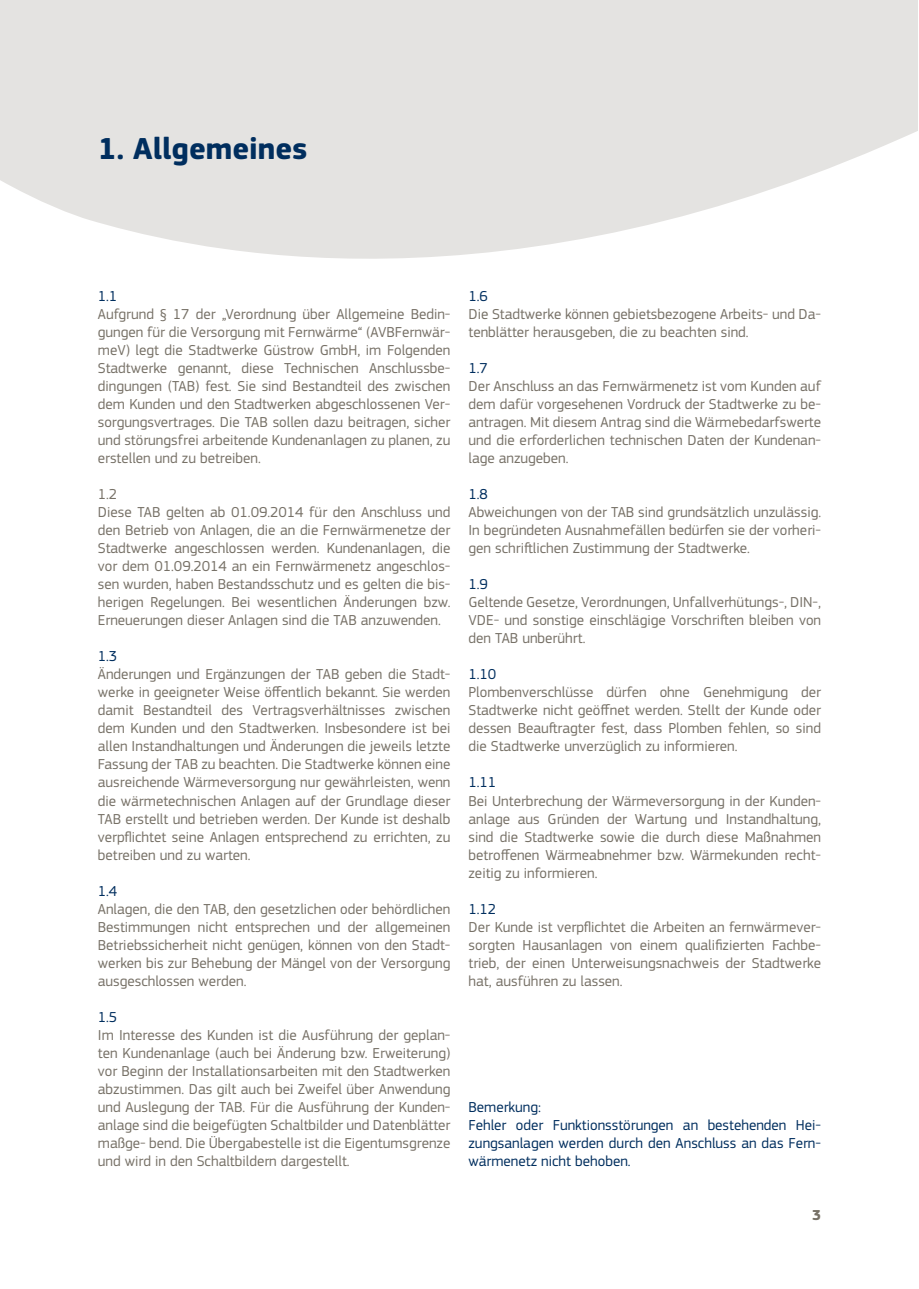
<style>
.page{position:relative;width:919px;height:1289px;background:#fff}
.page>*{position:absolute;margin:0;border:0;box-sizing:border-box;transform-origin:0 0}
.t1{font:700 31.5px "PF Square Sans Pro";color:#002e5e}
.t2{font:15px/18px "PF Square Sans Pro";color:#777167;text-align:justify}
.t3{font:15px/18px "PF Square Sans Pro";color:#002e5e}
.t4{font:700 15px "PF Square Sans Pro";color:#777167}
</style>
<div class="page">
<svg style="left:0;top:0;width:917px;height:259px;background:#e7e6e5"></svg>
<h1 class="t1" style="left:98px;top:130px;width:211px">1. Allgemeines</h1>
<p class="t3" style="left:98px;top:287px;width:21px">1.1</p>
<p class="t2" style="left:98px;top:305px;width:354px">Aufgrund § 17 der „Verordnung über Allgemeine Bedin&shy;gungen für die Versorgung mit Fernwärme“ (AVBFernwär&shy;meV) legt die Stadtwerke Güstrow GmbH, im Folgenden Stadtwerke genannt, diese Technischen Anschlussbe&shy;dingungen (TAB) fest. Sie sind Bestandteil des zwischen dem Kunden und den Stadtwerken abgeschlossenen Ver&shy;sorgungsvertrages. Die TAB sollen dazu beitragen, sicher und störungsfrei arbeitende Kundenanlagen zu planen, zu erstellen und zu betreiben.</p>
<p class="t2" style="left:98px;top:485px;width:354px;text-align:left">1.2<br>Diese TAB gelten ab 01.09.2014 für den Anschluss und den Betrieb von Anlagen, die an die Fernwärmenetze der Stadtwerke angeschlossen werden. Kundenanlagen, die vor dem 01.09.2014 an ein Fernwärmenetz angeschlos&shy;sen wurden, haben Bestandsschutz und es gelten die bis&shy;herigen Regelungen. Bei wesentlichen Änderungen bzw.<br>Erneuerungen dieser Anlagen sind die TAB anzuwenden.</p>
<p class="t3" style="left:98px;top:647px;width:21px">1.3</p>
<p class="t2" style="left:98px;top:665px;width:354px">Änderungen und Ergänzungen der TAB geben die Stadt&shy;werke in geeigneter Weise öffentlich bekannt. Sie werden damit Bestandteil des Vertragsverhältnisses zwischen dem Kunden und den Stadtwerken. Insbesondere ist bei allen Instandhaltungen und Änderungen die jeweils letzte Fassung der TAB zu beachten. Die Stadtwerke können eine ausreichende Wärmeversorgung nur gewährleisten, wenn die wärmetechnischen Anlagen auf der Grundlage dieser TAB erstellt und betrieben werden. Der Kunde ist deshalb verpflichtet seine Anlagen entsprechend zu errichten, zu betreiben und zu warten.</p>
<p class="t3" style="left:98px;top:881px;width:21px">1.4</p>
<p class="t2" style="left:98px;top:899px;width:354px">Anlagen, die den TAB, den gesetzlichen oder behördlichen Bestimmungen nicht entsprechen und der allgemeinen Betriebssicherheit nicht genügen, können von den Stadt&shy;werken bis zur Behebung der Mängel von der Versorgung ausgeschlossen werden.</p>
<p class="t3" style="left:98px;top:1007px;width:21px">1.5</p>
<p class="t2" style="left:98px;top:1025px;width:354px">Im Interesse des Kunden ist die Ausführung der geplan&shy;ten Kundenanlage (auch bei Änderung bzw. Erweiterung) vor Beginn der Installationsarbeiten mit den Stadtwerken abzustimmen. Das gilt auch bei Zweifel über Anwendung und Auslegung der TAB. Für die Ausführung der Kunden&shy;anlage sind die beigefügten Schaltbilder und Datenblätter maßge- bend. Die Übergabestelle ist die Eigentumsgrenze und wird in den Schaltbildern dargestellt.</p>
<p class="t3" style="left:468px;top:287px;width:21px">1.6</p>
<p class="t2" style="left:468px;top:305px;width:354px">Die Stadtwerke können gebietsbezogene Arbeits- und Da&shy;tenblätter herausgeben, die zu beachten sind.</p>
<p class="t3" style="left:468px;top:359px;width:21px">1.7</p>
<p class="t2" style="left:468px;top:377px;width:354px">Der Anschluss an das Fernwärmenetz ist vom Kunden auf dem dafür vorgesehenen Vordruck der Stadtwerke zu be&shy;antragen. Mit diesem Antrag sind die Wärmebedarfswerte und die erforderlichen technischen Daten der Kundenan&shy;lage anzugeben.</p>
<p class="t3" style="left:468px;top:485px;width:21px">1.8</p>
<p class="t2" style="left:468px;top:503px;width:354px">Abweichungen von der TAB sind grundsätzlich unzulässig.<br>In begründeten Ausnahmefällen bedürfen sie der vorheri&shy;gen schriftlichen Zustimmung der Stadtwerke.</p>
<p class="t3" style="left:468px;top:575px;width:21px">1.9</p>
<p class="t2" style="left:468px;top:593px;width:354px">Geltende Gesetze, Verordnungen, Unfallverhütungs-, DIN-, VDE- und sonstige einschlägige Vorschriften bleiben von den TAB unberührt.</p>
<p class="t3" style="left:468px;top:665px;width:29px">1.10</p>
<p class="t2" style="left:468px;top:683px;width:354px">Plombenverschlüsse dürfen ohne Genehmigung der Stadtwerke nicht geöffnet werden. Stellt der Kunde oder dessen Beauftragter fest, dass Plomben fehlen, so sind die Stadtwerke unverzüglich zu informieren.</p>
<p class="t3" style="left:468px;top:773px;width:29px">1.11</p>
<p class="t2" style="left:468px;top:791px;width:354px">Bei Unterbrechung der Wärmeversorgung in der Kunden&shy;anlage aus Gründen der Wartung und Instandhaltung, sind die Stadtwerke sowie die durch diese Maßnahmen betroffenen Wärmeabnehmer bzw. Wärmekunden recht&shy;zeitig zu informieren.</p>
<p class="t3" style="left:468px;top:899px;width:29px">1.12</p>
<p class="t2" style="left:468px;top:917px;width:354px">Der Kunde ist verpflichtet die Arbeiten an fernwärmever&shy;sorgten Hausanlagen von einem qualifizierten Fachbe&shy;trieb, der einen Unterweisungsnachweis der Stadtwerke hat, ausführen zu lassen.</p>
<p class="t3" style="left:468px;top:1097px;width:354px">Bemerkung:<br>Fehler oder Funktionsstörungen an bestehenden Hei&shy;zungsanlagen werden durch den Anschluss an das Fern&shy;wärmenetz nicht behoben.</p>
<p class="t4" style="left:812px;top:1206px;width:10px">3</p>
</div>
